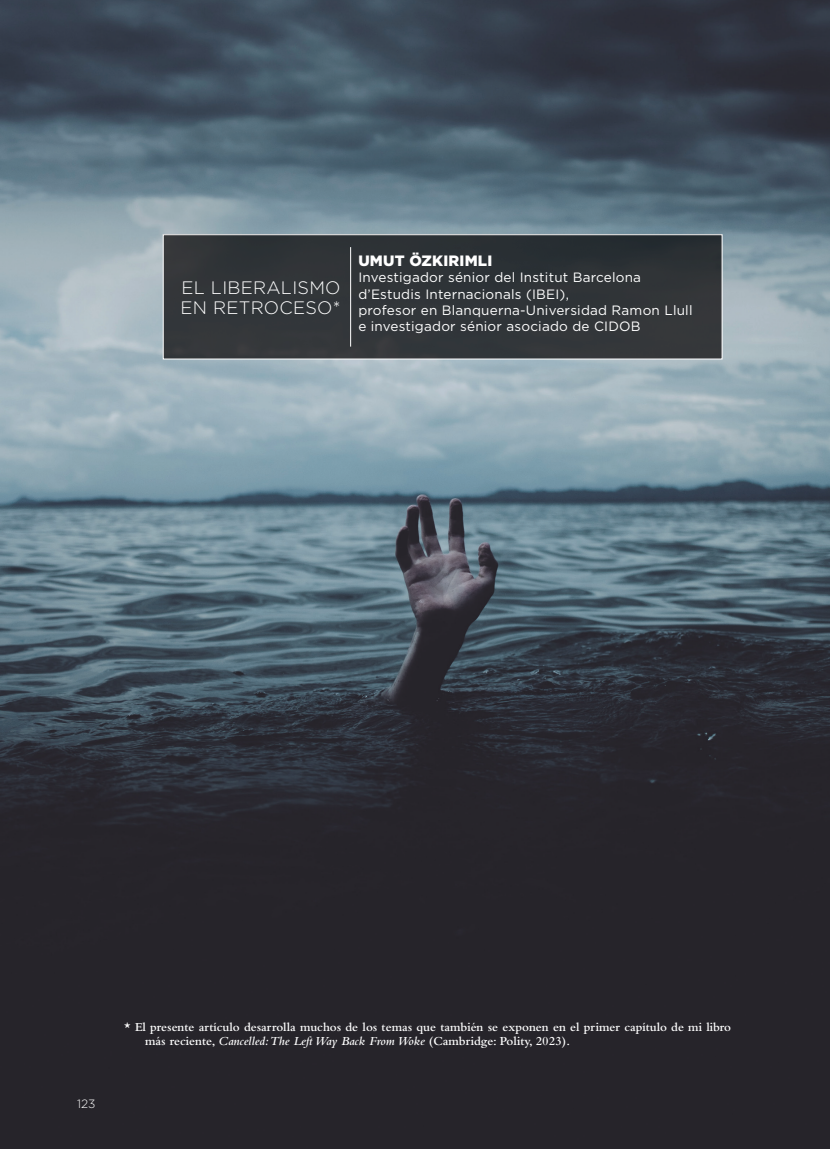
<style>
.page{position:relative;width:830px;height:1149px;background:#fff}
.page>*{position:absolute;margin:0;border:0;box-sizing:border-box;transform-origin:0 0}
.t1{font:300 18px/19.8px "Gotham";letter-spacing:.015em;color:#fff}
.t2{font:900 15px "Gotham";letter-spacing:.015em;color:#fff}
.t3{font:13.5px/16.2px "Gotham";letter-spacing:.015em;color:#fff}
.t4{font:600 12.75px/14.7px "Bembo";color:#fff}
.t5{font:300 12px "Gotham";color:#fff}
.s1{font-style:italic}
</style>
<div class="page">
<img style="left:0;top:0;width:829px;height:1148px">
<div style="left:163px;top:235px;width:558px;height:124px;background:#313538"></div>
<hr style="left:350px;top:247px;width:1px;height:99px;background:#fff">
<div style="left:163px;top:234px;width:559px;height:125px;border:1px solid #fff"></div>
<h1 class="t1" style="left:180px;top:277px;width:161px">EL LIBERALISMO<br>EN RETROCESO*</h1>
<p class="t2" style="left:358px;top:250px;width:135px">UMUT ÖZKIRIMLI</p>
<p class="t3" style="left:358px;top:269px;width:335px">Investigador sénior del Institut Barcelona d’Estudis Internacionals (IBEI),<br>profesor en Blanquerna-Universidad Ramon Llull e investigador sénior asociado de CIDOB</p>
<p class="t5" style="left:77px;top:1095px;width:20px">123</p>
<p class="t4" style="left:145px;top:1019px;width:587px;text-indent:-21px">* El presente artículo desarrolla muchos de los temas que también se exponen en el primer capítulo de mi libro más reciente, <span class="s1">Cancelled: The Left Way Back From Woke</span> (Cambridge: Polity, 2023).</p>
</div>
